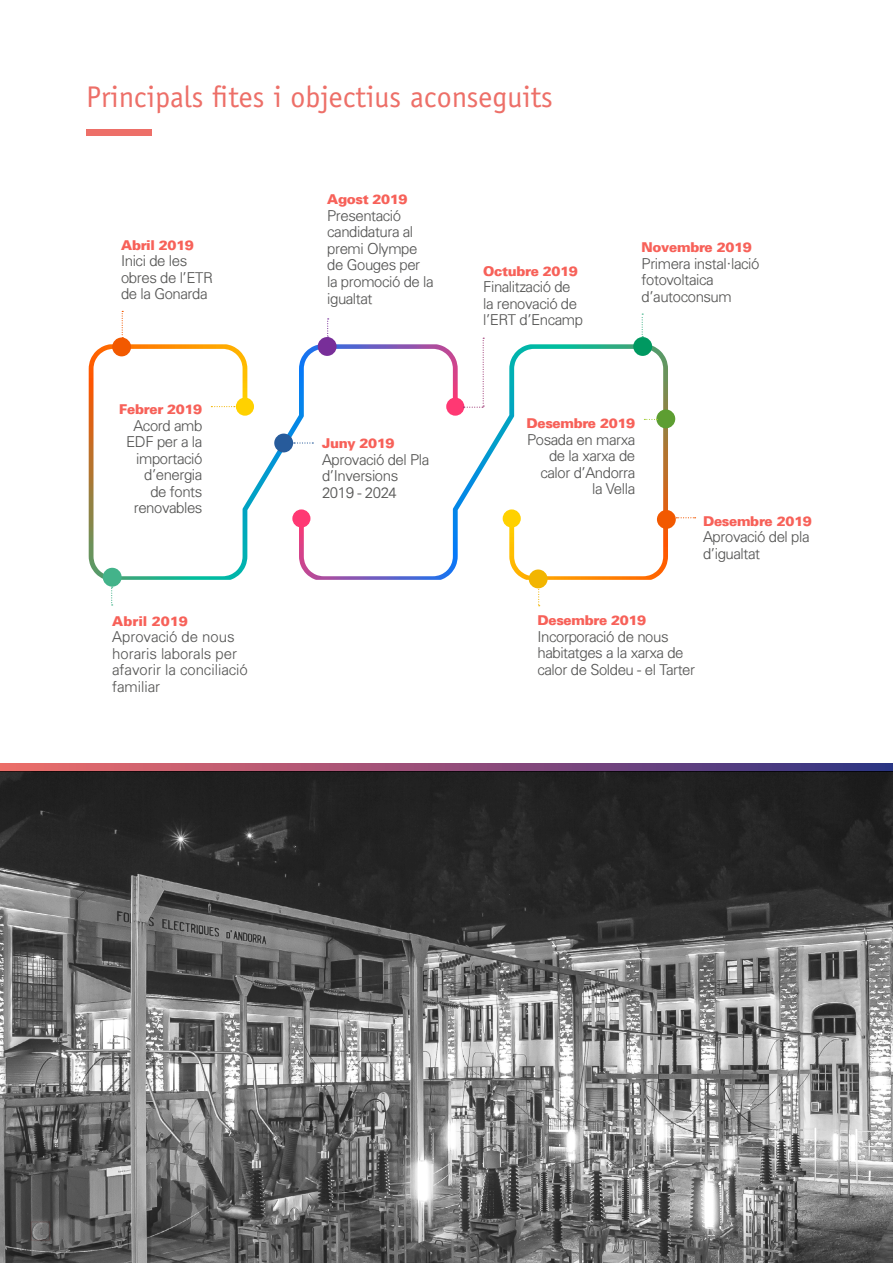
<style>
.page{position:relative;width:893px;height:1263px;background:#fff}
.page>*{position:absolute;margin:0;border:0;box-sizing:border-box;transform-origin:0 0}
.t1{font:30px "Officina Sans Std";color:#ed6f68}
.t2{font:300 15px/16.5px "Univers";letter-spacing:-.025em;color:#575756}
.t3{font:300 15px/16.5px "Univers";color:#575756}
.t4{font:900 13.5px "Univers";letter-spacing:-.025em;color:#f76159}
.t5{font:900 13.5px "Univers";color:#f76159}
.s1{font-family:"Arial";font-weight:400}
</style>
<div class="page">
<img style="left:0;top:771px;width:892px;height:492px">
<div style="left:86px;top:129px;width:66px;height:7px;background:#ed6f68"></div>
<svg style="left:89px;top:344px;width:210px;height:236px"></svg>
<div style="left:236px;top:398px;width:18px;height:18px;background:#ffd100;border-radius:50%"></div>
<svg style="left:299px;top:344px;width:364px;height:236px"></svg>
<div style="left:503px;top:509px;width:18px;height:19px;background:#ffd100;border-radius:50%"></div>
<div style="left:292px;top:509px;width:18px;height:19px;background:#ff3873;border-radius:50%"></div>
<div style="left:103px;top:568px;width:19px;height:19px;background:#43b38a;border-radius:50%"></div>
<div style="left:633px;top:337px;width:19px;height:19px;background:#009961;border-radius:50%"></div>
<svg style="left:122px;top:311px;width:1px;height:25px"></svg>
<svg style="left:111px;top:587px;width:2px;height:18px"></svg>
<svg style="left:294px;top:442px;width:19px;height:2px"></svg>
<div style="left:112px;top:337px;width:19px;height:19px;background:#f25900;border-radius:50%"></div>
<svg style="left:211px;top:406px;width:24px;height:1px"></svg>
<svg style="left:327px;top:318px;width:2px;height:19px"></svg>
<div style="left:318px;top:337px;width:19px;height:19px;background:#782e99;border-radius:50%"></div>
<div style="left:274px;top:434px;width:19px;height:18px;background:#275b9b;border-radius:50%"></div>
<svg style="left:453px;top:338px;width:31px;height:71px"></svg>
<svg style="left:642px;top:314px;width:1px;height:23px"></svg>
<div style="left:656px;top:409px;width:19px;height:19px;background:#5d9e32;border-radius:50%"></div>
<svg style="left:644px;top:419px;width:13px;height:1px"></svg>
<div style="left:657px;top:510px;width:19px;height:19px;background:#f25900;border-radius:50%"></div>
<svg style="left:676px;top:517px;width:20px;height:1px"></svg>
<div style="left:529px;top:569px;width:19px;height:19px;background:#f2b500;border-radius:50%"></div>
<svg style="left:538px;top:588px;width:2px;height:18px"></svg>
<svg style="left:0;top:763px;width:893px;height:8px;background:#914e78"></svg>
<h1 class="t1" style="left:86px;top:79px;width:468px">Principals fites i objectius aconseguits</h1>
<p class="t4" style="left:121px;top:236px;width:74px">Abril 2019</p>
<p class="t2" style="left:121px;top:252px;width:93px">Inici de les obres de l’ETR de la Gonarda</p>
<p class="t4" style="left:327px;top:191px;width:82px">Agost 2019</p>
<p class="t2" style="left:327px;top:207px;width:108px">Presentació candidatura al premi Olympe de Gouges per la promoció de la igualtat</p>
<p class="t4" style="left:483px;top:262px;width:96px">Octubre 2019</p>
<p class="t2" style="left:483px;top:278px;width:101px">Finalització de la renovació de l’ERT d’Encamp</p>
<p class="t4" style="left:642px;top:238px;width:112px">Novembre 2019</p>
<p class="t2" style="left:642px;top:255px;width:119px">Primera instal<span class="s1">·</span>lació fotovoltaica d’autoconsum</p>
<p class="t4" style="left:119px;top:401px;width:85px">Febrer 2019</p>
<p class="t2" style="left:126px;top:417px;width:78px;text-align:right">Acord amb<br>EDF per a la importació d’energia de fonts renovables</p>
<p class="t5" style="left:112px;top:612px;width:77px">Abril 2019</p>
<p class="t3" style="left:112px;top:628px;width:137px">Aprovació de nous horaris laborals per afavorir la conciliació familiar</p>
<p class="t4" style="left:322px;top:434px;width:74px">Juny 2019</p>
<p class="t2" style="left:322px;top:451px;width:109px">Aprovació del Pla d’Inversions<br>2019 - 2024</p>
<p class="t4" style="left:526px;top:415px;width:110px">Desembre 2019</p>
<p class="t2" style="left:527px;top:431px;width:110px;text-align:right">Posada en marxa de la xarxa de calor d’Andorra la Vella</p>
<p class="t4" style="left:703px;top:512px;width:110px">Desembre 2019</p>
<p class="t2" style="left:703px;top:528px;width:108px">Aprovació del pla d’igualtat</p>
<p class="t4" style="left:537px;top:612px;width:110px">Desembre 2019</p>
<p class="t2" style="left:537px;top:628px;width:159px">Incorporació de nous habitatges a la xarxa de calor de Soldeu - el Tarter</p>
</div>
